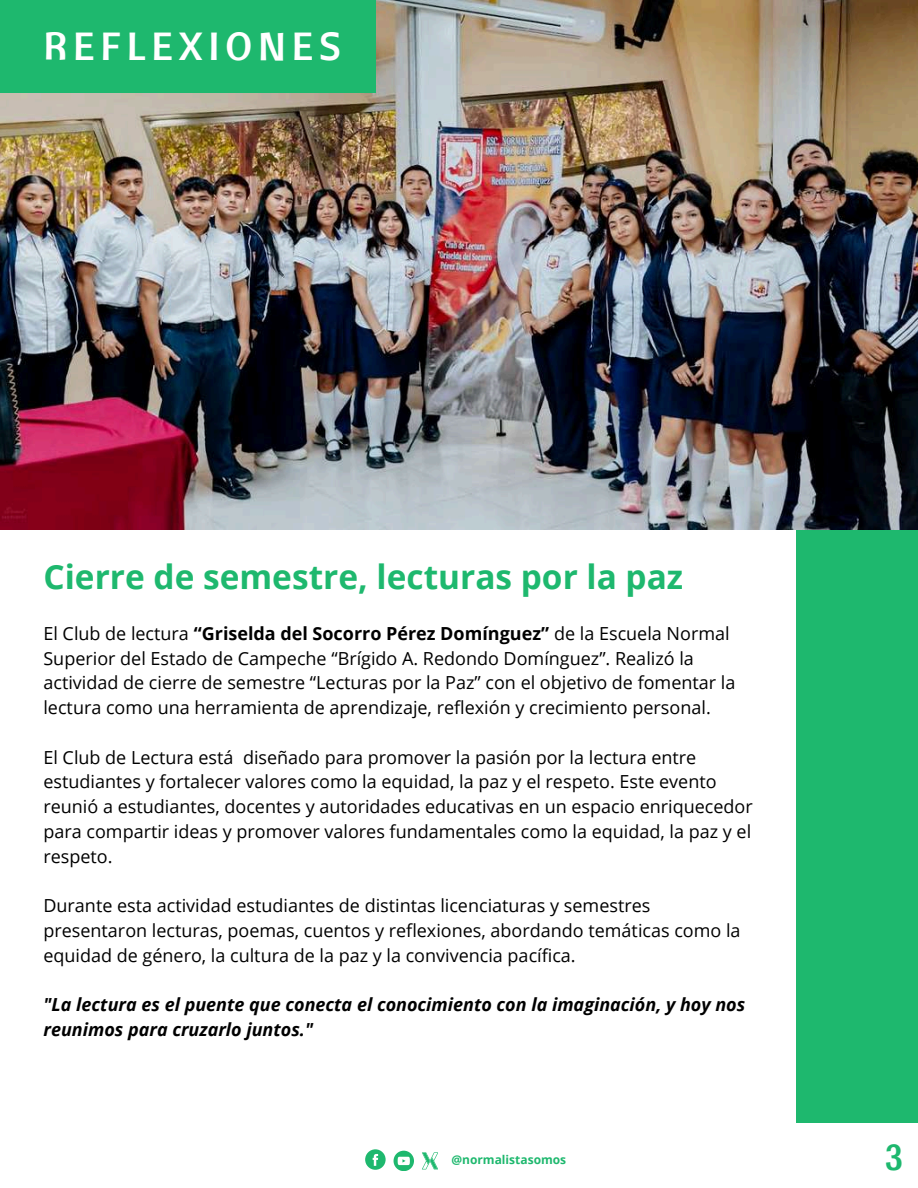
<style>
.page{position:relative;width:918px;height:1188px;background:#fff}
.page>*{position:absolute;margin:0;border:0;box-sizing:border-box;transform-origin:0 0}
.t1{font:39px "Cantora One";letter-spacing:.15em;color:#fff}
.t2{font:36px "Cantora One";color:#1eb86e}
.t3{font:700 33.45px "Open Sans";color:#1eb86e}
.t4{font:18px/24.8px "Open Sans";color:#000}
.t5{font:italic 700 18px/24.8px "Open Sans";color:#000}
.t6{font:700 12px "Open Sans";color:#1eb86e}
.s1{font-weight:700}
</style>
<div class="page">
<div style="left:796px;top:530px;width:122px;height:593px;background:#1eb86e"></div>
<svg style="left:365px;top:1149px;width:20px;height:21px"></svg>
<svg style="left:394px;top:1151px;width:20px;height:20px"></svg>
<svg style="left:422px;top:1152px;width:16px;height:17px"></svg>
<img style="left:0;top:0;width:918px;height:530px">
<div style="left:0;top:0;width:376px;height:92px;background:#1eb86e"></div>
<h1 class="t1" style="left:43px;top:21px;width:299px">REFLEXIONES</h1>
<h3 class="t3" style="left:43px;top:553px;width:641px">Cierre de semestre, lecturas por la paz</h3>
<p class="t4" style="left:43px;top:620px;width:693px">El Club de lectura <span class="s1">“Griselda del Socorro Pérez Domínguez”</span> de la Escuela Normal Superior del Estado de Campeche “Brígido A. Redondo Domínguez”. Realizó la actividad de cierre de semestre “Lecturas por la Paz” con el objetivo de fomentar la lectura como una herramienta de aprendizaje, reflexión y crecimiento personal.</p>
<p class="t4" style="left:43px;top:744px;width:711px">El Club de Lectura está diseñado para promover la pasión por la lectura entre estudiantes y fortalecer valores como la equidad, la paz y el respeto. Este evento reunió a estudiantes, docentes y autoridades educativas en un espacio enriquecedor para compartir ideas y promover valores fundamentales como la equidad, la paz y el respeto.</p>
<p class="t4" style="left:43px;top:893px;width:699px">Durante esta actividad estudiantes de distintas licenciaturas y semestres presentaron lecturas, poemas, cuentos y reflexiones, abordando temáticas como la equidad de género, la cultura de la paz y la convivencia pacífica.</p>
<p class="t5" style="left:43px;top:992px;width:703px">"La lectura es el puente que conecta el conocimiento con la imaginación, y hoy nos reunimos para cruzarlo juntos."</p>
<p class="t6" style="left:451px;top:1151px;width:116px">@normalistasomos</p>
<h2 class="t2" style="left:885px;top:1134px;width:20px">3</h2>
</div>
